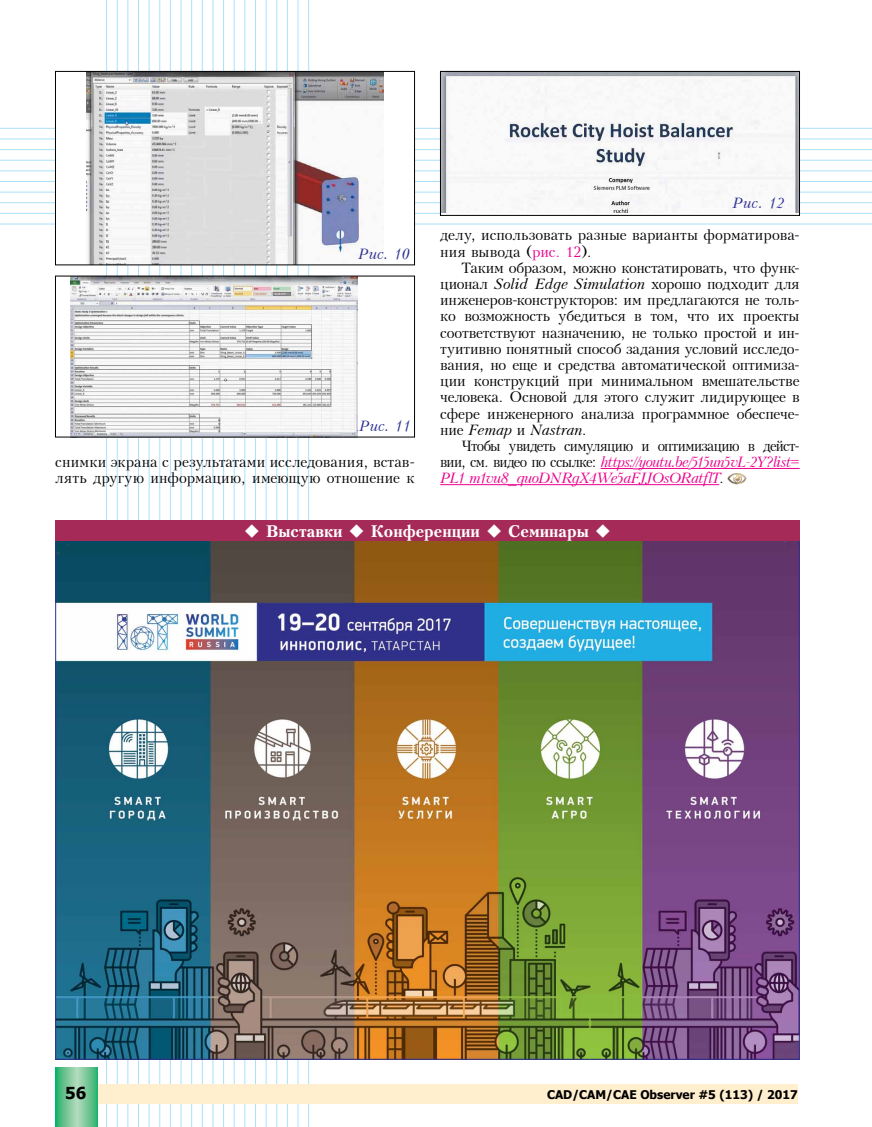
<style>
.page{position:relative;width:872px;height:1127px;background:#fff}
.page>*{position:absolute;margin:0;border:0;box-sizing:border-box;transform-origin:0 0}
.t1{font:700 16.5px "Peterburg";color:#fff}
.t2{font:700 16.5px "Tahoma";color:#000}
.t3{font:15px/16.2px "Peterburg";letter-spacing:-.005em;color:#000}
.t4{font:italic 15px/16.2px "Peterburg";letter-spacing:-.065em;color:#ec008c;text-align:justify;scale:.95 1}
.t5{font:italic 15px "Peterburg";color:#2e3092}
.t6{font:700 12px "Tahoma";color:#000}
.s1{color:#ec008c}
.s2{font-style:italic}
.s3{font-style:normal;color:#000}
.s4{font-family:"Times New Roman"}
</style>
<div class="page">
<hr style="left:106px;top:0;width:1px;height:1127px;background:#abe1fa">
<hr style="left:117px;top:0;width:1px;height:1127px;background:#abe1fa">
<hr style="left:128px;top:0;width:1px;height:1127px;background:#abe1fa">
<hr style="left:138px;top:0;width:1px;height:1127px;background:#abe1fa">
<hr style="left:149px;top:0;width:1px;height:1127px;background:#abe1fa">
<hr style="left:159px;top:0;width:1px;height:1127px;background:#abe1fa">
<hr style="left:170px;top:0;width:1px;height:1127px;background:#abe1fa">
<hr style="left:181px;top:0;width:1px;height:1127px;background:#abe1fa">
<hr style="left:191px;top:0;width:1px;height:1127px;background:#abe1fa">
<hr style="left:202px;top:0;width:1px;height:1127px;background:#abe1fa">
<hr style="left:213px;top:0;width:1px;height:1127px;background:#abe1fa">
<hr style="left:223px;top:0;width:1px;height:1127px;background:#abe1fa">
<hr style="left:234px;top:0;width:1px;height:1127px;background:#abe1fa">
<hr style="left:244px;top:0;width:1px;height:1127px;background:#abe1fa">
<hr style="left:255px;top:0;width:1px;height:1127px;background:#abe1fa">
<hr style="left:266px;top:0;width:1px;height:1127px;background:#abe1fa">
<hr style="left:276px;top:0;width:1px;height:1127px;background:#abe1fa">
<hr style="left:287px;top:0;width:1px;height:1127px;background:#abe1fa">
<hr style="left:298px;top:0;width:1px;height:1127px;background:#abe1fa">
<hr style="left:308px;top:0;width:1px;height:1127px;background:#abe1fa">
<hr style="left:0;top:128px;width:872px;height:1px;background:#abe1fa">
<hr style="left:0;top:139px;width:872px;height:1px;background:#abe1fa">
<hr style="left:0;top:149px;width:872px;height:1px;background:#abe1fa">
<hr style="left:0;top:160px;width:872px;height:1px;background:#abe1fa">
<hr style="left:0;top:171px;width:872px;height:1px;background:#abe1fa">
<hr style="left:0;top:181px;width:872px;height:1px;background:#abe1fa">
<hr style="left:0;top:192px;width:872px;height:1px;background:#abe1fa">
<hr style="left:0;top:202px;width:872px;height:1px;background:#abe1fa">
<hr style="left:0;top:213px;width:872px;height:1px;background:#abe1fa">
<hr style="left:0;top:224px;width:872px;height:1px;background:#abe1fa">
<div style="left:55px;top:1084px;width:743px;height:20px;background:#ffefcf"></div>
<svg style="left:55px;top:1068px;width:43px;height:59px"></svg>
<hr style="left:600px;top:468px;width:33px;height:1px;background:#ec008c">
<hr style="left:638px;top:468px;width:50px;height:1px;background:#ec008c">
<hr style="left:691px;top:468px;width:108px;height:1px;background:#ec008c">
<hr style="left:440px;top:484px;width:279px;height:1px;background:#ec008c">
<img style="left:728px;top:473px;width:19px;height:12px">
<div style="left:55px;top:71px;width:359px;height:194px;background:#fff"></div>
<img style="left:87px;top:73px;width:296px;height:190px">
<div style="left:55px;top:71px;width:360px;height:194px;border:1px solid #000"></div>
<img style="left:442px;top:73px;width:355px;height:139px">
<div style="left:440px;top:71px;width:359px;height:145px;border:1px solid #000"></div>
<img style="left:70px;top:278px;width:288px;height:157px">
<div style="left:55px;top:276px;width:360px;height:161px;border:1px solid #000"></div>
<img style="left:57px;top:540px;width:740px;height:517px">
<div style="left:55px;top:520px;width:744px;height:20px;background:#a52a57"></div>
<p class="t5" style="left:358px;top:246px;width:53px">Рис. 10</p>
<p class="t5" style="left:359px;top:418px;width:53px">Рис. 11</p>
<p class="t3" style="left:55px;top:454px;width:361px">снимки экрана с результатами исследования, встав&shy;лять другую информацию, имеющую отношение к</p>
<p class="t5" style="left:732px;top:195px;width:53px">Рис. 12</p>
<p class="t3" style="left:440px;top:227px;width:361px">делу, использовать разные варианты форматирова&shy;ния вывода (<span class="s1">рис. 12</span>).</p>
<p class="t3" style="left:440px;top:260px;width:361px;text-align:justify;text-indent:21px">Таким образом, можно констатировать, что функ&shy;ционал <span class="s2">Solid Edge Simulation</span> хорошо подходит для инженеров-конструкторов: им предлагаются не толь&shy;ко возможность убедиться в том, что их проекты соответствуют назначению, не только простой и ин&shy;туитивно понятный способ задания условий исследо&shy;вания, но еще и средства автоматической оптимиза&shy;ции конструкций при минимальном вмешательстве человека. Основой для этого служит лидирующее в сфере инженерного анализа программное обеспече&shy;ние <span class="s2">Femap</span> и <span class="s2">Nastran</span>.</p>
<p class="t4" style="left:440px;top:438px;width:380px;text-indent:21px"><span class="s3">Чтобы увидеть симуляцию и оптимизацию в дейст&shy;вии, см. видео по ссылке:</span> https:<span class="s4">//</span>youtu.be<span class="s4">/</span>515un5vL-2Y?list= PL1 m1vu8_quoDNRgX4We5aFJJOsORatflT<span class="s3">.</span></p>
<p class="t1" style="left:244px;top:521px;width:369px">◆ Выставки ◆ Конференции ◆ Семинары ◆</p>
<p class="t2" style="left:65px;top:1081px;width:23px">56</p>
<p class="t6" style="left:547px;top:1086px;width:252px">CAD/cam/cae Observer #5 (113) / 2017</p>
</div>
